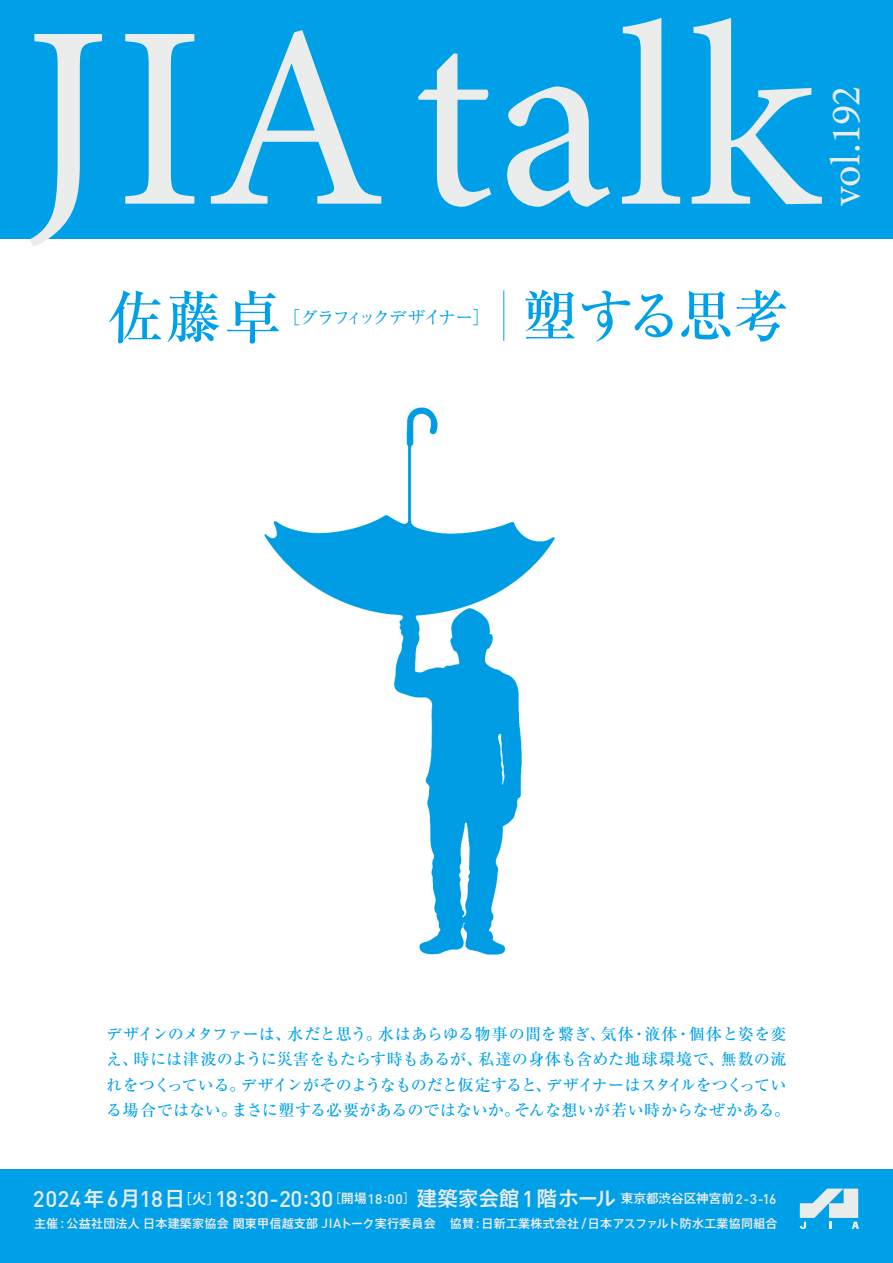
<style>
.page{position:relative;width:893px;height:1263px;background:#fff}
.page>*{position:absolute;margin:0;border:0;box-sizing:border-box;transform-origin:0 0}
.t1{font:261px "Minion Pro";letter-spacing:.015em;color:#ebecec}
.t2{font:500 57px "Ryumin Pro";color:#00a0e9}
.t3{font:500 56.1px "Ryumin Pro";letter-spacing:-.05em;color:#00a0e9}
.t4{font:42px "Minion Pro";color:#ebecec}
.t5{font:500 22.35px "DINOT";color:#ebecec}
.t6{font:17.85px "Ryumin Pro";letter-spacing:-.12em;color:#00a0e9}
.t7{font:500 16.05px/25.5px "Ryumin Pro";color:#00a0e9}
.t8{font:500 12px "Axis Std";letter-spacing:.02em;color:#ebecec}
.s1{font-weight:500}
.s2{font-family:"Axis Std";font-size:20.25px}
.s3{font-family:"Axis Std";font-size:14.25px}
.s4{font-size:13.8px}
.s5{font-family:"DINOT";font-size:13.2px}
</style>
<div class="page">
<div style="left:0;top:0;width:893px;height:238px;background:#00a0e9"></div>
<img style="left:264px;top:407px;width:291px;height:548px">
<div style="left:0;top:1169px;width:893px;height:94px;background:#00a0e9"></div>
<svg style="left:800px;top:1188px;width:59px;height:41px"></svg>
<hr style="left:503px;top:290px;width:1px;height:51px;background:#00a0e9">
<p class="t1" style="left:23px;top:-54px;width:796px">JIA talk</p>
<p class="t4" style="left:818px;top:206px;width:122px;rotate:-90deg">vol.192</p>
<p class="t2" style="left:107px;top:272px;width:175px">佐藤卓</p>
<p class="t3" style="left:522px;top:272px;width:268px">塑する思考</p>
<p class="t6" style="left:283px;top:303px;width:209px"><span class="s1">［</span>グラフィックデザイナー<span class="s1">］</span></p>
<p class="t7" style="left:106px;top:1020px;width:685px">デザインのメタファーは、水だと思う。水はあらゆる物事の間を繋ぎ、気体・液体・個体と姿を変え、時には津波のように災害をもたらす時もあるが、私達の身体も含めた地球環境で、無数の流れをつくっている。デザインがそのようなものだと仮定すると、デザイナーはスタイルをつくっている場合ではない。まさに塑する必要があるのではないか。そんな想いが若い時からなぜかある。</p>
<p class="t5" style="left:33px;top:1181px;width:745px">2024<span class="s2">年</span>6<span class="s2">月</span>18<span class="s2">日</span><span class="s3">［火］</span>18:30-20:30<sup>［開場</sup><span class="s4">18</span><sup>:</sup><span class="s4">00</span><sup>］</sup> <span class="s2">建築家会館</span>1<span class="s2">階ホール</span><sup>東京都渋谷区神宮前</sup><span class="s4">2-3-16</span></p>
<p class="t8" style="left:34px;top:1214px;width:745px">主催：公益社団法人日本建築家協会関東甲信越支部 <span class="s5">JIA</span>トーク実行委員会　協賛：日新工業株式会社 <span class="s5">/</span>日本アスファルト防水工業協同組合</p>
</div>
